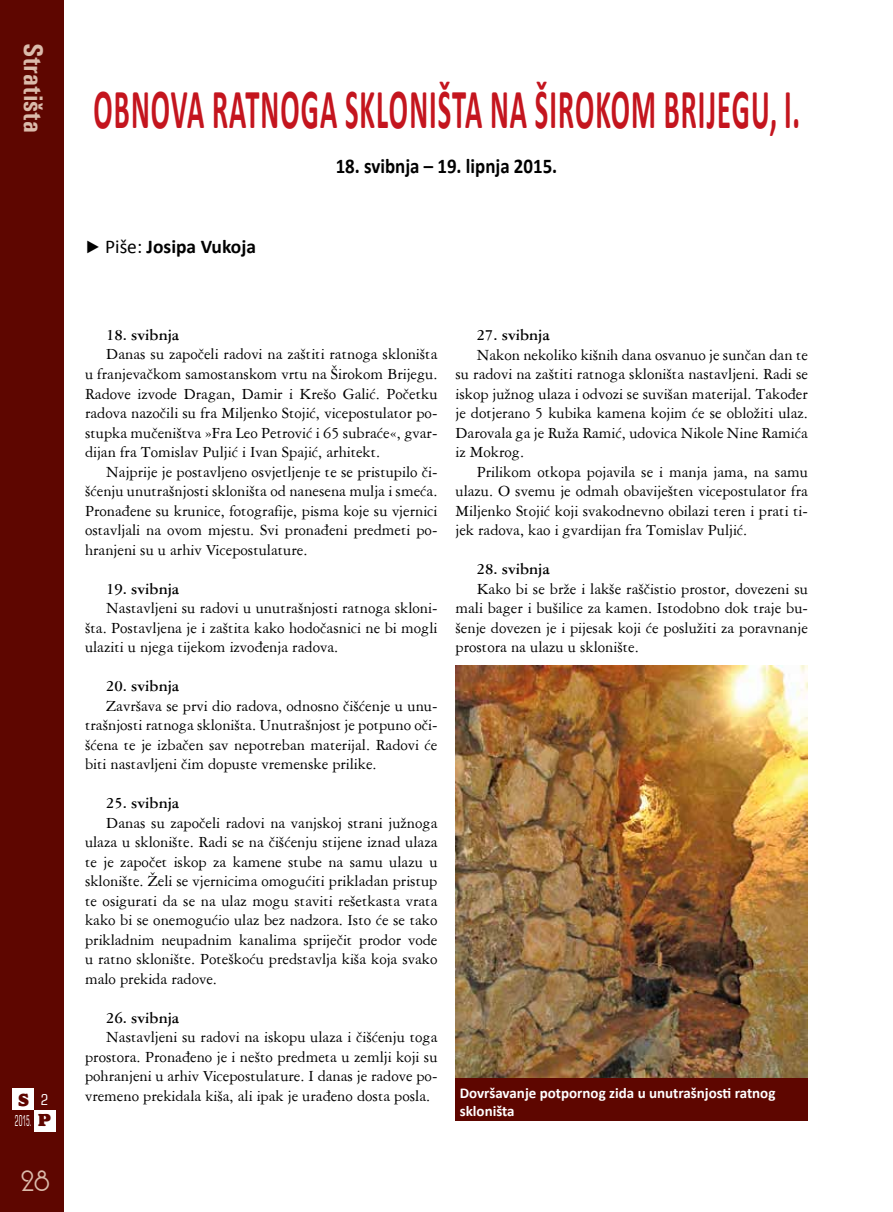
<style>
.page{position:relative;width:893px;height:1212px;background:#fff}
.page>*{position:absolute;margin:0;border:0;box-sizing:border-box;transform-origin:0 0}
.t1{font:700 57px "Calibri";letter-spacing:.04em;color:#c4151e;scale:.5 1}
.t2{font:700 condensed 27px "Univers";color:#dbbbab}
.t3{font:27px "Andes";color:#dbbbab}
.t4{font:700 21px "Calibri";color:#000;scale:.9 1}
.t5{font:700 19.5px "Calibri";color:#000}
.t6{font:800 18px/20.2px "Alfredo";color:#5e0600;text-align:right}
.t7{font:16.5px/19.5px "American Garamond BT";color:#000;text-align:justify}
.t8{font:700 16.5px "American Garamond BT";color:#000}
.t9{font:700 15px/18px "Calibri";color:#fff}
.t10{font:condensed 15px "Square 721 BT";color:#fff;scale:.5 1}
.s1{font-family:"Square 721 BT";font-weight:400;font-stretch:condensed;font-size:15px;color:#fff}
.s2{font-family:"Times New Roman";font-weight:400;font-size:18px}
.s3{font-weight:400}
</style>
<div class="page">
<div style="left:0;top:0;width:64px;height:1212px;background:#5e0600"></div>
<div style="left:13px;top:1089px;width:21px;height:21px;background:#fff"></div>
<div style="left:34px;top:1110px;width:21px;height:21px;background:#fff"></div>
<img style="left:455px;top:665px;width:353px;height:414px">
<div style="left:455px;top:1079px;width:353px;height:42px;background:#5e0600"></div>
<h2 class="t2" style="left:50px;top:43px;width:92px;rotate:90deg">Stratišta</h2>
<p class="t6" style="left:18px;top:1090px;width:34px">S <span class="s1">2 </span>p</p>
<p class="t10" style="left:15px;top:1112px;width:35px">2015.</p>
<h2 class="t3" style="left:21px;top:1169px;width:30px">28</h2>
<h1 class="t1" style="left:94px;top:74px;width:1414px">OBNOVA RATNOGA SKLONIŠTA NA ŠIROKOM BRIJEGU, I.</h1>
<p class="t4" style="left:336px;top:152px;width:248px">18. svibnja – 19. lipnja 2015.</p>
<p class="t5" style="left:85px;top:234px;width:172px"><span class="s2">►</span> <span class="s3">Piše:</span> Josipa Vukoja</p>
<p class="t8" style="left:106px;top:325px;width:74px">18. svibnja</p>
<p class="t7" style="left:85px;top:344px;width:354px;text-indent:21px">Danas su započeli radovi na zaštiti ratnoga skloništa u franjevačkom samostanskom vrtu na Širokom Brijegu.<br>Radove izvode Dragan, Damir i Krešo Galić. Početku radova nazočili su fra Miljenko Stojić, vicepostulator po&shy;stupka mučeništva »Fra Leo Petrović i 65 subraće«, gvar&shy;dijan fra Tomislav Puljić i Ivan Spajić, arhitekt.</p>
<p class="t7" style="left:85px;top:461px;width:354px;text-indent:21px">Najprije je postavljeno osvjetljenje te se pristupilo či&shy;šćenju unutrašnjosti skloništa od nanesena mulja i smeća.<br>Pronađene su krunice, fotografije, pisma koje su vjernici ostavljali na ovom mjestu. Svi pronađeni predmeti po&shy;hranjeni su u arhiv Vicepostulature.</p>
<p class="t8" style="left:106px;top:578px;width:74px">19. svibnja</p>
<p class="t7" style="left:85px;top:598px;width:354px;text-indent:21px">Nastavljeni su radovi u unutrašnjosti ratnoga skloni&shy;šta. Postavljena je i zaštita kako hodočasnici ne bi mogli ulaziti u njega tijekom izvođenja radova.</p>
<p class="t8" style="left:106px;top:676px;width:74px">20. svibnja</p>
<p class="t7" style="left:85px;top:695px;width:354px;text-indent:21px">Završava se prvi dio radova, odnosno čišćenje u unu&shy;trašnjosti ratnoga skloništa. Unutrašnjost je potpuno oči&shy;šćena te je izbačen sav nepotreban materijal. Radovi će biti nastavljeni čim dopuste vremenske prilike.</p>
<p class="t8" style="left:106px;top:793px;width:74px">25. svibnja</p>
<p class="t7" style="left:85px;top:812px;width:354px;text-indent:21px">Danas su započeli radovi na vanjskoj strani južnoga ulaza u sklonište. Radi se na čišćenju stijene iznad ulaza te je započet iskop za kamene stube na samu ulazu u sklonište. Želi se vjernicima omogućiti prikladan pristup te osigurati da se na ulaz mogu staviti rešetkasta vrata kako bi se onemogućio ulaz bez nadzora. Isto će se tako prikladnim neupadnim kanalima spriječit prodor vode u ratno sklonište. Poteškoću predstavlja kiša koja svako malo prekida radove.</p>
<p class="t8" style="left:106px;top:1007px;width:74px">26. svibnja</p>
<p class="t7" style="left:85px;top:1027px;width:354px;text-indent:21px">Nastavljeni su radovi na iskopu ulaza i čišćenju toga prostora. Pronađeno je i nešto predmeta u zemlji koji su pohranjeni u arhiv Vicepostulature. I danas je radove po&shy;vremeno prekidala kiša, ali ipak je urađeno dosta posla.</p>
<p class="t8" style="left:477px;top:325px;width:74px">27. svibnja</p>
<p class="t7" style="left:455px;top:344px;width:354px;text-indent:21px">Nakon nekoliko kišnih dana osvanuo je sunčan dan te su radovi na zaštiti ratnoga skloništa nastavljeni. Radi se iskop južnog ulaza i odvozi se suvišan materijal. Također je dotjerano 5 kubika kamena kojim će se obložiti ulaz.<br>Darovala ga je Ruža Ramić, udovica Nikole Nine Ramića iz Mokrog.</p>
<p class="t7" style="left:455px;top:461px;width:354px;text-indent:21px">Prilikom otkopa pojavila se i manja jama, na samu ulazu. O svemu je odmah obaviješten vicepostulator fra Miljenko Stojić koji svakodnevno obilazi teren i prati ti&shy;jek radova, kao i gvardijan fra Tomislav Puljić.</p>
<p class="t8" style="left:477px;top:559px;width:74px">28. svibnja</p>
<p class="t7" style="left:455px;top:578px;width:354px;text-indent:21px">Kako bi se brže i lakše raščistio prostor, dovezeni su mali bager i bušilice za kamen. Istodobno dok traje bu&shy;šenje dovezen je i pijesak koji će poslužiti za poravnanje prostora na ulazu u sklonište.</p>
<p class="t9" style="left:460px;top:1084px;width:317px">Dovršavanje potpornog zida u unutrašnjosti ratnog skloništa</p>
</div>
